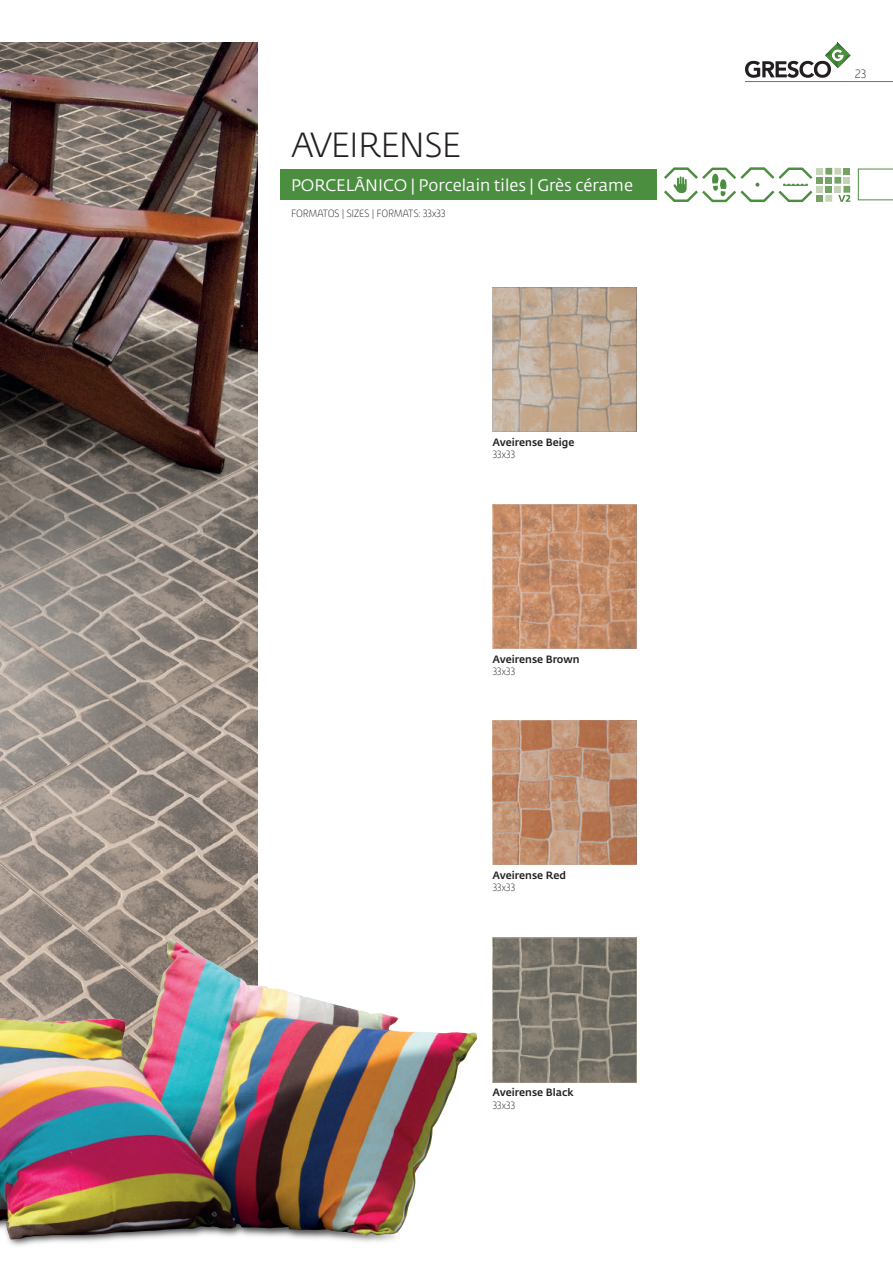
<style>
.page{position:relative;width:893px;height:1263px;background:#fff}
.page>*{position:absolute;margin:0;border:0;box-sizing:border-box;transform-origin:0 0}
.t1{font:300 34.5px "Fedra Sans Std";letter-spacing:-.04em;color:#231f20}
.t2{font:16.5px "Fedra Sans Std";color:#fff}
.t3{font:100 12px "Alwyn New Rounded";color:#231f20}
.t4{font:500 10.5px "Fedra Sans Std";color:#231f20}
.t5{font:100 10.5px "Alwyn New Rounded";letter-spacing:-.035em;color:#231f20}
</style>
<div class="page">
<hr style="left:745px;top:81px;width:148px;height:1px;background:#4c8e40">
<svg style="left:745px;top:43px;width:106px;height:35px"></svg>
<img style="left:0;top:43px;width:258px;height:853px">
<div style="left:280px;top:169px;width:376px;height:31px;background:#4c8e40"></div>
<img style="left:492px;top:720px;width:145px;height:145px">
<img style="left:492px;top:287px;width:145px;height:145px">
<img style="left:502px;top:938px;width:135px;height:144px">
<img style="left:492px;top:504px;width:145px;height:145px">
<div style="left:825px;top:177px;width:7px;height:7px;background:#76a265"></div>
<div style="left:834px;top:177px;width:7px;height:7px;background:#76a265"></div>
<div style="left:825px;top:186px;width:7px;height:7px;background:#76a265"></div>
<div style="left:834px;top:186px;width:7px;height:7px;background:#c5d3b7"></div>
<div style="left:843px;top:186px;width:7px;height:7px;background:#76a265"></div>
<div style="left:843px;top:177px;width:7px;height:7px;background:#c5d3b7"></div>
<div style="left:843px;top:168px;width:7px;height:7px;background:#76a265"></div>
<div style="left:834px;top:168px;width:7px;height:7px;background:#c5d3b7"></div>
<div style="left:825px;top:168px;width:7px;height:7px;background:#76a265"></div>
<div style="left:816px;top:168px;width:7px;height:7px;background:#c5d3b7"></div>
<div style="left:816px;top:177px;width:7px;height:7px;background:#76a265"></div>
<div style="left:816px;top:186px;width:7px;height:7px;background:#c5d3b7"></div>
<div style="left:816px;top:195px;width:7px;height:7px;background:#76a265"></div>
<div style="left:825px;top:195px;width:7px;height:7px;background:#c5d3b7"></div>
<svg style="left:838px;top:195px;width:12px;height:7px"></svg>
<svg style="left:858px;top:169px;width:35px;height:31px"></svg>
<svg style="left:664px;top:167px;width:149px;height:36px"></svg>
<img style="left:0;top:896px;width:502px;height:350px">
<h1 class="t1" style="left:291px;top:123px;width:172px">AVEIRENSE</h1>
<h2 class="t2" style="left:291px;top:175px;width:343px">PORCELÂNICO | Porcelain tiles | Grès cérame</h2>
<p class="t5" style="left:291px;top:208px;width:156px">FORMATOS | SIZES | FORMATS: 33x33</p>
<p class="t4" style="left:492px;top:436px;width:83px">Aveirense Beige</p>
<p class="t5" style="left:492px;top:449px;width:24px">33x33</p>
<p class="t4" style="left:492px;top:652px;width:89px">Aveirense Brown</p>
<p class="t5" style="left:492px;top:666px;width:24px">33x33</p>
<p class="t4" style="left:492px;top:868px;width:75px">Aveirense Red</p>
<p class="t5" style="left:492px;top:882px;width:24px">33x33</p>
<p class="t4" style="left:492px;top:1086px;width:83px">Aveirense Black</p>
<p class="t5" style="left:492px;top:1099px;width:24px">33x33</p>
<p class="t3" style="left:855px;top:67px;width:13px">23</p>
</div>
